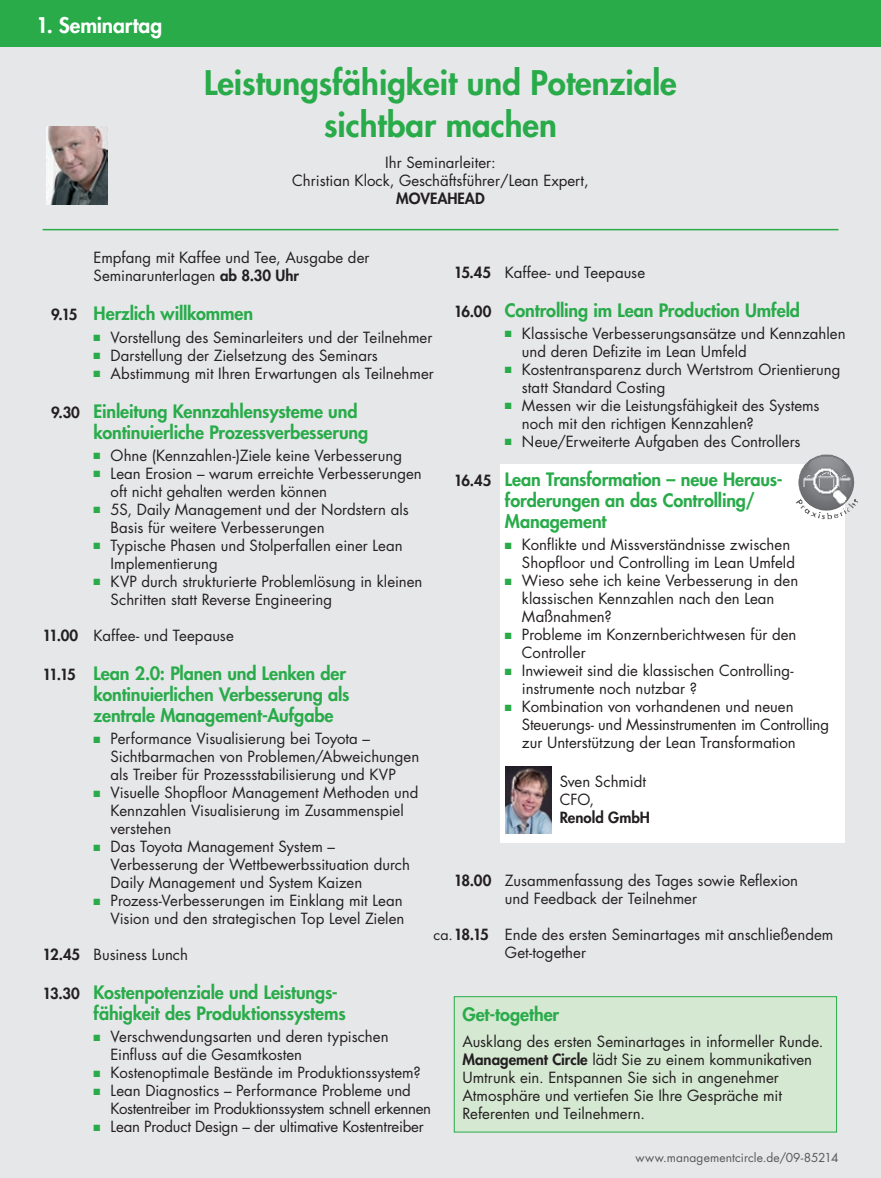
<style>
.page{position:relative;width:881px;height:1178px;background:#fff}
.page>*{position:absolute;margin:0;border:0;box-sizing:border-box;transform-origin:0 0}
.AbsatzProgrammTagMot{font:800 33px "Futura Std";color:#29ab4a}
.AbsatzProgrammBalken{font:800 21px "Futura Std";letter-spacing:-.005em;color:#fff}
.AbsatzProgrammTagAbl{font:800 18px/21px "Futura Std";letter-spacing:-.005em;color:#29ab4a}
.AbsatzProgrammTagEve{font:800 18px "Futura Std";letter-spacing:-.005em;color:#29ab4a}
.AbsatzProgrammTagAbl-2{font:15px/18px "Futura Std";color:#231f20}
.AbsatzProgrammTagEve-2{font:15px/18px "Futura Std";color:#231f20}
.AbsatzProgrammTagLei{font:15px/18px "Futura Std";color:#231f20;text-align:center}
.AbsatzProgrammFooter{font:12px "Futura Std";letter-spacing:.01em;color:#57585a}
.s1{font-weight:800}
.s2{font-size:15px;color:#231f20}
.s3{color:#29ab4a}
.s4{font-size:14.25px}
</style>
<div class="page">
<div style="left:0;top:0;width:880px;height:1178px;background:#e6e7e9"></div>
<div style="left:453px;top:996px;width:384px;height:137px;background:#d5e8d2"></div>
<div style="left:0;top:0;width:880px;height:47px;background:#29ab4a"></div>
<hr style="left:43px;top:229px;width:795px;height:1px;background:#29ab4a">
<img style="left:47px;top:126px;width:60px;height:78px">
<div style="left:500px;top:464px;width:344px;height:378px;background:#fff"></div>
<img style="left:798px;top:454px;width:28px;height:55px">
<img style="left:505px;top:766px;width:46px;height:67px">
<p class="AbsatzProgrammBalken" style="left:36px;top:12px;width:127px">1. Seminartag</p>
<p class="AbsatzProgrammTagMot" style="left:204px;top:62px;width:474px">Leistungsfähigkeit und Potenziale</p>
<p class="AbsatzProgrammTagMot" style="left:324px;top:104px;width:234px">sichtbar machen</p>
<p class="AbsatzProgrammTagLei" style="left:385px;top:154px;width:112px">Ihr Seminarleiter:</p>
<p class="AbsatzProgrammTagLei" style="left:292px;top:172px;width:298px">Christian Klock, Geschäftsführer/Lean Expert,<br><span class="s1">MOVEAHEAD</span></p>
<p class="AbsatzProgrammTagAbl-2" style="left:94px;top:249px;width:277px">Empfang mit Kaffee und Tee, Ausgabe der<br>Seminarunterlagen <span class="s1">ab 8.30 Uhr</span></p>
<p class="AbsatzProgrammTagAbl" style="left:51px;top:303px;width:203px"><span class="s2">9.15</span> Herzlich willkommen</p>
<p class="AbsatzProgrammTagAbl-2" style="left:94px;top:328px;width:340px"><span class="s3">■</span> Vorstellung des Seminarleiters und der Teilnehmer</p>
<p class="AbsatzProgrammTagAbl-2" style="left:94px;top:346px;width:286px"><span class="s3">■</span> Darstellung der Zielsetzung des Seminars</p>
<p class="AbsatzProgrammTagAbl-2" style="left:94px;top:364px;width:341px"><span class="s3">■</span> Abstimmung mit Ihren Erwartungen als Teilnehmer</p>
<p class="AbsatzProgrammTagAbl" style="left:94px;top:400px;width:276px;text-indent:-42px"><span class="s2">9.30</span> Einleitung Kennzahlensysteme und kontinuierliche Prozessverbesserung</p>
<p class="AbsatzProgrammTagAbl-2" style="left:94px;top:446px;width:310px"><span class="s3">■</span> Ohne (Kennzahlen-)Ziele keine Verbesserung</p>
<p class="AbsatzProgrammTagAbl-2" style="left:111px;top:464px;width:312px;text-indent:-17px"><span class="s3">■</span> Lean Erosion – warum erreichte Verbesserungen oft nicht gehalten werden können</p>
<p class="AbsatzProgrammTagAbl-2" style="left:111px;top:500px;width:299px;text-indent:-17px"><span class="s3">■</span> 5S, Daily Management und der Nordstern als<br>Basis für weitere Verbesserungen</p>
<p class="AbsatzProgrammTagAbl-2" style="left:111px;top:536px;width:293px;text-indent:-17px"><span class="s3">■</span> Typische Phasen und Stolperfallen einer Lean<br>Implementierung</p>
<p class="AbsatzProgrammTagAbl-2" style="left:111px;top:572px;width:313px;text-indent:-17px"><span class="s3">■</span> KVP durch strukturierte Problemlösung in kleinen<br>Schritten statt Reverse Engineering</p>
<p class="AbsatzProgrammTagAbl-2" style="left:43px;top:626px;width:193px"><span class="s1">11.00</span> Kaffee- und Teepause</p>
<p class="AbsatzProgrammTagAbl" style="left:94px;top:663px;width:257px;text-indent:-51px"><span class="s2">11.15</span> Lean 2.0: Planen und Lenken der kontinuierlichen Verbesserung als zentrale Management-Aufgabe</p>
<p class="AbsatzProgrammTagAbl-2" style="left:111px;top:730px;width:310px;text-indent:-17px"><span class="s3">■</span> Performance Visualisierung bei Toyota –<br>Sichtbarmachen von Problemen/Abweichungen als Treiber für Prozessstabilisierung und KVP</p>
<p class="AbsatzProgrammTagAbl-2" style="left:111px;top:784px;width:309px;text-indent:-17px"><span class="s3">■</span> Visuelle Shopfloor Management Methoden und<br>Kennzahlen Visualisierung im Zusammenspiel verstehen</p>
<p class="AbsatzProgrammTagAbl-2" style="left:111px;top:838px;width:301px;text-indent:-17px"><span class="s3">■</span> Das Toyota Management System –<br>Verbesserung der Wettbewerbssituation durch<br>Daily Management und System Kaizen</p>
<p class="AbsatzProgrammTagAbl-2" style="left:94px;top:892px;width:312px;text-align:right"><span class="s3">■</span> Prozess-Verbesserungen im Einklang mit Lean<br>Vision und den strategischen Top Level Zielen</p>
<p class="AbsatzProgrammTagAbl-2" style="left:43px;top:946px;width:147px"><span class="s1">12.45</span> Business Lunch</p>
<p class="AbsatzProgrammTagAbl" style="left:94px;top:982px;width:253px;text-indent:-51px"><span class="s2">13.30</span> Kostenpotenziale und Leistungs‑ fähigkeit des Produktionssystems</p>
<p class="AbsatzProgrammTagAbl-2" style="left:111px;top:1028px;width:279px;text-indent:-17px"><span class="s3">■</span> Verschwendungsarten und deren typischen<br>Einfluss auf die Gesamtkosten</p>
<p class="AbsatzProgrammTagAbl-2" style="left:94px;top:1064px;width:328px"><span class="s3">■</span> Kostenoptimale Bestände im Produktionssystem?</p>
<p class="AbsatzProgrammTagAbl-2" style="left:111px;top:1082px;width:322px;text-indent:-17px"><span class="s3">■</span> Lean Diagnostics – Performance Probleme und<br>Kostentreiber im Produktionssystem schnell erkennen</p>
<p class="AbsatzProgrammTagAbl-2" style="left:94px;top:1118px;width:331px"><span class="s3">■</span> Lean Product Design – der ultimative Kostentreiber</p>
<p class="AbsatzProgrammTagAbl-2" style="left:453px;top:263px;width:193px"><span class="s1">15.45</span> Kaffee- und Teepause</p>
<p class="AbsatzProgrammTagAbl" style="left:453px;top:299px;width:347px"><span class="s2">16.00</span> Controlling im Lean Production Umfeld</p>
<p class="AbsatzProgrammTagAbl-2" style="left:521px;top:324px;width:325px;text-indent:-17px"><span class="s3">■</span> Klassische Verbesserungsansätze und Kennzahlen und deren Defizite im Lean Umfeld</p>
<p class="AbsatzProgrammTagAbl-2" style="left:521px;top:360px;width:320px;text-indent:-17px"><span class="s3">■</span> Kostentransparenz durch Wertstrom Orientierung statt Standard Costing</p>
<p class="AbsatzProgrammTagAbl-2" style="left:521px;top:396px;width:299px;text-indent:-17px"><span class="s3">■</span> Messen wir die Leistungsfähigkeit des Systems noch mit den richtigen Kennzahlen?</p>
<p class="AbsatzProgrammTagAbl-2" style="left:504px;top:432px;width:297px"><span class="s3">■</span> Neue/Erweiterte Aufgaben des Controllers</p>
<p class="AbsatzProgrammTagAbl" style="left:504px;top:469px;width:279px;text-indent:-51px"><span class="s2">16.45</span> Lean Transformation – neue Heraus&shy;forderungen an das Controlling/<br>Management</p>
<p class="AbsatzProgrammTagAbl-2" style="left:521px;top:536px;width:274px;text-indent:-17px"><span class="s3">■</span> Konflikte und Missverständnisse zwischen<br>Shopfloor und Controlling im Lean Umfeld</p>
<p class="AbsatzProgrammTagAbl-2" style="left:521px;top:572px;width:278px;text-indent:-17px"><span class="s3">■</span> Wieso sehe ich keine Verbesserung in den klassischen Kennzahlen nach den Lean<br>Maßnahmen?</p>
<p class="AbsatzProgrammTagAbl-2" style="left:521px;top:626px;width:276px;text-indent:-17px"><span class="s3">■</span> Probleme im Konzernberichtwesen für den<br>Controller</p>
<p class="AbsatzProgrammTagAbl-2" style="left:521px;top:662px;width:273px;text-indent:-17px"><span class="s3">■</span> Inwieweit sind die klassischen Controlling&shy;instrumente noch nutzbar ?</p>
<p class="AbsatzProgrammTagAbl-2" style="left:521px;top:698px;width:308px;text-indent:-17px"><span class="s3">■</span> Kombination von vorhandenen und neuen<br>Steuerungs- und Messinstrumenten im Controlling zur Unterstützung der Lean Transformation</p>
<p class="AbsatzProgrammTagAbl-2" style="left:559px;top:773px;width:92px">Sven Schmidt<br>CFO,<br><span class="s1">Renold GmbH</span></p>
<p class="AbsatzProgrammTagAbl-2" style="left:504px;top:872px;width:294px;text-indent:-51px"><span class="s1">18.00</span> Zusammenfassung des Tages sowie Reflexion und Feedback der Teilnehmer</p>
<p class="AbsatzProgrammTagAbl-2" style="left:504px;top:926px;width:330px;text-indent:-71px"><span class="s4">ca.</span><span class="s1">18.15</span> Ende des ersten Seminartages mit anschließendem<br>Get-together</p>
<p class="AbsatzProgrammTagEve" style="left:462px;top:1003px;width:98px">Get-together</p>
<p class="AbsatzProgrammTagEve-2" style="left:462px;top:1033px;width:362px">Ausklang des ersten Seminartages in informeller Runde.<br><span class="s1">Management Circle</span> lädt Sie zu einem kommunikativen Umtrunk ein. Entspannen Sie sich in angenehmer Atmosphäre und vertiefen Sie Ihre Gespräche mit Referenten und Teilnehmern.</p>
<p class="AbsatzProgrammFooter" style="left:635px;top:1150px;width:204px">www.managementcircle.de/09-85214</p>
</div>
